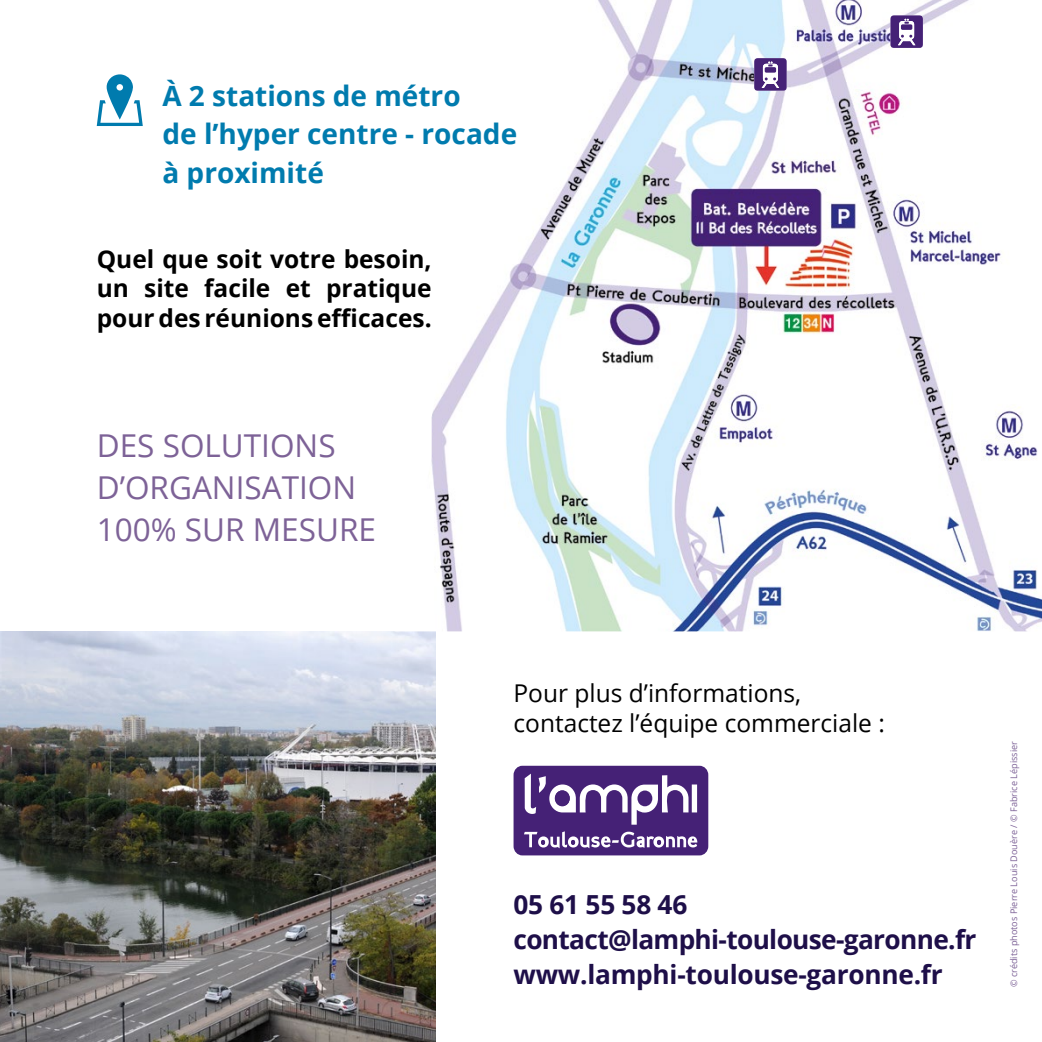
<style>
.page{position:relative;width:1042px;height:1042px;background:#fff}
.page>*{position:absolute;margin:0;border:0;box-sizing:border-box;transform-origin:0 0}
.t1{font:31.5px/42px "Open Sans";color:#7d6297}
.t2{font:700 28px/38.5px "Open Sans";color:#007bae}
.t3{font:700 26.25px/35px "Open Sans";letter-spacing:-.01em;color:#1e0f49}
.t4{font:700 24.5px/29.4px "Open Sans";color:#000;text-align:justify}
.t5{font:24.5px/29.4px "Open Sans";color:#000}
.t6{font:9.1px "Open Sans";color:#7d6297}
</style>
<div class="page">
<img style="left:0;top:631px;width:435px;height:411px">
<img style="left:431px;top:0;width:611px;height:631px">
<svg style="left:97px;top:74px;width:46px;height:52px"></svg>
<svg style="left:513px;top:766px;width:195px;height:89px"></svg>
<svg style="left:754px;top:58px;width:32px;height:33px"></svg>
<svg style="left:890px;top:15px;width:33px;height:33px"></svg>
<p class="t2" style="left:162px;top:76px;width:356px">À 2 stations de métro<br>de l’hyper centre - rocade à proximité</p>
<p class="t4" style="left:97px;top:244px;width:336px">Quel que soit votre besoin, un site facile et pratique pour des réunions efficaces.</p>
<p class="t1" style="left:97px;top:424px;width:281px">DES SOLUTIONS<br>D’ORGANISATION<br>100% SUR MESURE</p>
<p class="t5" style="left:513px;top:678px;width:373px">Pour plus d’informations, contactez l’équipe commerciale :</p>
<p class="t3" style="left:513px;top:886px;width:464px">05 61 55 58 46 contact@lamphi-toulouse-garonne.fr www.lamphi-toulouse-garonne.fr</p>
<p class="t6" style="left:1007px;top:987px;width:247px;rotate:-90deg">© crédits photos Pierre Louis Douère / © Fabrice Lépissier</p>
</div>
